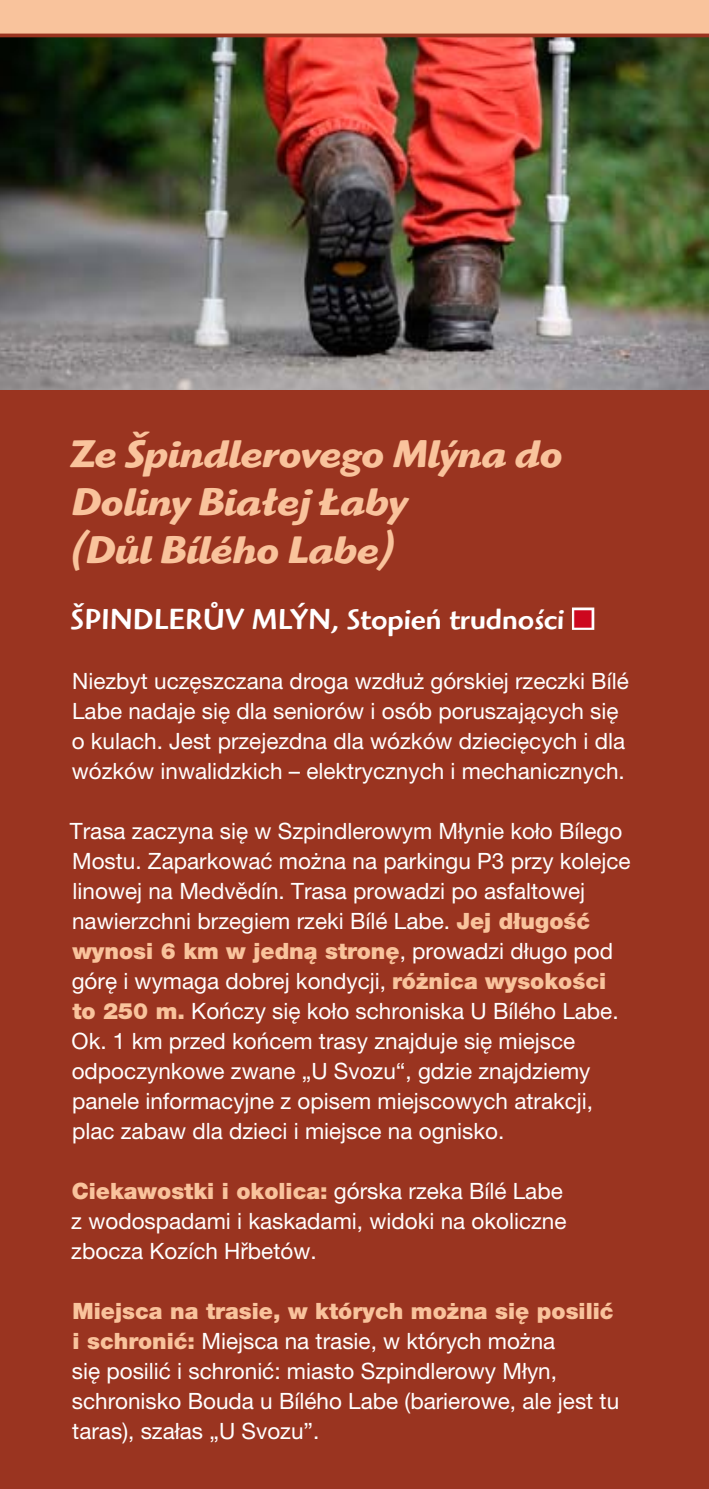
<style>
.page{position:relative;width:709px;height:1489px;background:#fff}
.page>*{position:absolute;margin:0;border:0;box-sizing:border-box;transform-origin:0 0}
.t1{font:italic 700 40px/48px "Highlander Itc TOT";color:#f9c39c}
.t2{font:500 30px "Highlander Itc TOT";letter-spacing:.015em;color:#fff}
.t3{font:22.5px/30px "Helvetica Neue LT Pro";color:#fff}
.s1{color:#cd071e}
.s2{font-weight:900;color:#f9c39c}
</style>
<div class="page">
<div style="left:0;top:0;width:709px;height:1488px;background:#9a3420"></div>
<img style="left:0;top:37px;width:709px;height:353px">
<div style="left:572px;top:607px;width:22px;height:23px;border:5px solid #fff"></div>
<div style="left:0;top:0;width:709px;height:35px;background:#f9c39c"></div>
<hr style="left:0;top:34px;width:709px;height:3px;background:#9a3420">
<h1 class="t1" style="left:70px;top:430px;width:494px">Ze Špindlerovego Mlýna do<br>Doliny Białej Łaby<br>(Důl Bílého Labe)</h1>
<h2 class="t2" style="left:70px;top:601px;width:525px">Špindlerův Mlýn, Stopień trudności <span class="s1">■</span></h2>
<p class="t3" style="left:72px;top:665px;width:558px">Niezbyt uczęszczana droga wzdłuż górskiej rzeczki Bílé Labe nadaje się dla seniorów i osób poruszających się o kulach. Jest przejezdna dla wózków dziecięcych i dla wózków inwalidzkich – elektrycznych i mechanicznych.</p>
<p class="t3" style="left:70px;top:815px;width:562px">Trasa zaczyna się w Szpindlerowym Młynie koło Bílego Mostu. Zaparkować można na parkingu P3 przy kolejce linowej na Medvědín. Trasa prowadzi po asfaltowej nawierzchni brzegiem rzeki Bílé Labe. <span class="s2">Jej długość wynosi 6 km w jedną stronę</span>, prowadzi długo pod górę i wymaga dobrej kondycji, <span class="s2">różnica wysokości to 250 m.</span> Kończy się koło schroniska U Bílého Labe.<br>Ok. 1 km przed końcem trasy znajduje się miejsce odpoczynkowe zwane „U Svozu“, gdzie znajdziemy panele informacyjne z opisem miejscowych atrakcji, plac zabaw dla dzieci i miejsce na ognisko.</p>
<p class="t3" style="left:71px;top:1175px;width:497px"><span class="s2">Ciekawostki i okolica:</span> górska rzeka Bílé Labe z wodospadami i kaskadami, widoki na okoliczne zbocza Kozích Hřbetów.</p>
<p class="t3" style="left:72px;top:1295px;width:549px"><span class="s2">Miejsca na trasie, w których można się posilić i schronić:</span> Miejsca na trasie, w których można<br>się posilić i schronić: miasto Szpindlerowy Młyn, schronisko Bouda u Bílého Labe (barierowe, ale jest tu taras), szałas „U Svozu”.</p>
</div>
